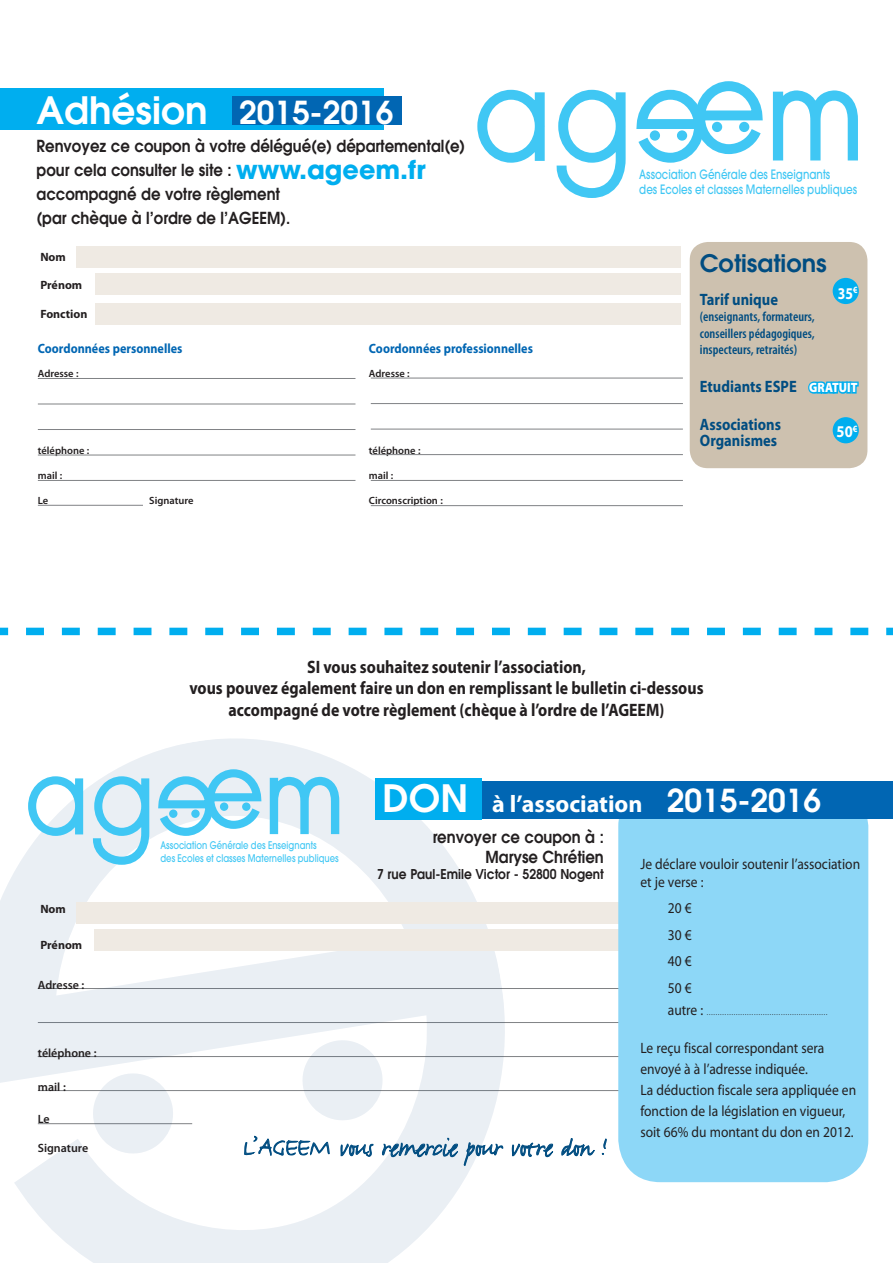
<style>
.page{position:relative;width:893px;height:1263px;background:#fff}
.page>*{position:absolute;margin:0;border:0;box-sizing:border-box;transform-origin:0 0}
.t1{font:600 31.5px "Avant Garde";color:#fff}
.intersouli{font:28.5px "FF Justlefthand";color:#014d81}
.t2{font:700 24px "Myriad Pro";color:#fff}
.soustitre{font:600 24px "Avant Garde";color:#014d81}
.t3{font:700 18px/21.6px "Myriad Pro";color:#231f20;text-align:center;scale:.88 1}
.intersouli-2{font:600 16.5px/24px "Avant Garde";color:#231f20;scale:.9 1}
.t4{font:700 16.5px/16.5px "Myriad Pro";color:#014d81;scale:.88 1}
.t5{font:700 16.5px "Myriad Pro";color:#fff;scale:.83 1}
.t6{font:700 16.5px "Myriad Pro";color:#fff;scale:.88 1}
.intersouli-3{font:15px/21px "Myriad Pro";color:#231f20;scale:.9 1}
.t7{font:600 condensed 13.5px/16.5px "Myriad Pro";color:#014d81}
.intersouli-4{font:700 13.5px "Myriad Pro";color:#0166b3;scale:.9 1}
.intersouli-5{font:600 13.5px "Avant Garde";color:#231f20;scale:.9 1}
.t8{font:500 12.9px/15.5px "Avant Garde";color:#40c7f4;scale:.8 1}
.t9{font:600 12px "Myriad Pro";color:#231f20}
.t10{font:700 12px "Myriad Pro";color:#231f20}
.t11{font:600 10.5px "Myriad Pro";color:#231f20}
.t12{font:500 10.5px/12.6px "Avant Garde";color:#40c7f4;scale:.8 1}
.intersouli-6{font:7.5px "Myriad Pro";color:#231f20;scale:.9 1}
.s1{font-size:37.5px}
.s2{font-weight:700;font-size:25.5px;color:#00aeef}
.s3{font-weight:900;font-size:13.5px;color:#fff}
.s4{font-family:"Avant Garde";font-weight:600;font-size:37.5px}
.s5{font-family:"Avant Garde";font-weight:600;font-size:31.5px}
.s6{font-size:15px}
</style>
<div class="page">
<div style="left:0;top:88px;width:384px;height:42px;background:#00aeef"></div>
<svg style="left:477px;top:89px;width:149px;height:109px"></svg>
<svg style="left:636px;top:81px;width:127px;height:82px"></svg>
<div style="left:713px;top:123px;width:8px;height:8px;background:#40c7f4;border-radius:50%"></div>
<div style="left:712px;top:122px;width:10px;height:10px;border:2px solid #40c7f4;border-radius:50%"></div>
<div style="left:740px;top:123px;width:8px;height:8px;background:#40c7f4;border-radius:50%"></div>
<div style="left:739px;top:122px;width:10px;height:10px;border:2px solid #40c7f4;border-radius:50%"></div>
<svg style="left:772px;top:90px;width:86px;height:71px"></svg>
<div style="left:232px;top:96px;width:170px;height:29px;background:#0166b3"></div>
<svg style="left:0;top:628px;width:893px;height:7px"></svg>
<hr style="left:38px;top:988px;width:611px;height:1px;background:#808285">
<hr style="left:38px;top:1022px;width:611px;height:1px;background:#808285">
<hr style="left:38px;top:1056px;width:611px;height:1px;background:#808285">
<hr style="left:38px;top:1090px;width:611px;height:1px;background:#808285">
<svg style="left:0;top:738px;width:526px;height:525px;fill:#f2f5f6"></svg>
<div style="left:76px;top:902px;width:571px;height:21px;background:#efeae3"></div>
<div style="left:94px;top:929px;width:553px;height:21px;background:#efeae3"></div>
<svg style="left:27px;top:775px;width:124px;height:91px"></svg>
<svg style="left:157px;top:768px;width:184px;height:69px;background:#abe1f5"></svg>
<svg style="left:244px;top:1135px;width:86px;height:21px"></svg>
<svg style="left:340px;top:1143px;width:34px;height:14px"></svg>
<svg style="left:381px;top:1137px;width:122px;height:29px"></svg>
<svg style="left:512px;top:1094px;width:83px;height:63px"></svg>
<svg style="left:602px;top:1138px;width:5px;height:17px"></svg>
<div style="left:618px;top:784px;width:250px;height:398px;background:#8dd7f7;border-radius:43px"></div>
<div style="left:478px;top:781px;width:415px;height:37px;background:#0166b3"></div>
<div style="left:375px;top:778px;width:107px;height:42px;background:#00aeef"></div>
<hr style="left:38px;top:480px;width:317px;height:1px;background:#808285">
<div style="left:690px;top:242px;width:177px;height:226px;background:#cdc1af;border-radius:18px"></div>
<div style="left:833px;top:417px;width:26px;height:26px;background:#00aeef;border-radius:50%"></div>
<div style="left:833px;top:278px;width:26px;height:26px;background:#00aeef;border-radius:50%"></div>
<hr style="left:38px;top:378px;width:317px;height:1px;background:#808285">
<hr style="left:38px;top:404px;width:317px;height:1px;background:#808285">
<hr style="left:38px;top:429px;width:317px;height:1px;background:#808285">
<hr style="left:38px;top:455px;width:317px;height:1px;background:#808285">
<hr style="left:38px;top:505px;width:105px;height:1px;background:#808285">
<div style="left:76px;top:247px;width:604px;height:21px;background:#efeae3"></div>
<div style="left:95px;top:274px;width:585px;height:21px;background:#efeae3"></div>
<div style="left:95px;top:303px;width:585px;height:21px;background:#efeae3"></div>
<hr style="left:371px;top:378px;width:312px;height:1px;background:#808285">
<hr style="left:371px;top:403px;width:312px;height:1px;background:#808285">
<hr style="left:371px;top:429px;width:312px;height:1px;background:#808285">
<hr style="left:371px;top:454px;width:312px;height:1px;background:#808285">
<hr style="left:371px;top:505px;width:312px;height:1px;background:#808285">
<hr style="left:371px;top:480px;width:312px;height:1px;background:#808285">
<svg style="left:808px;top:381px;width:51px;height:13px"></svg>
<p class="t1" style="left:37px;top:92px;width:358px"><span class="s1">Adhésion</span> 2015-2016</p>
<p class="intersouli-2" style="left:37px;top:134px;width:478px">Renvoyez ce coupon à votre délégué(e) départemental(e)</p>
<p class="intersouli-2" style="left:37px;top:158px;width:434px">pour cela consulter le site : <span class="s2">www.ageem.fr</span></p>
<p class="intersouli-2" style="left:37px;top:182px;width:283px">accompagné de votre règlement (par chèque à l’ordre de l’AGEEM).</p>
<p class="t10" style="left:40px;top:249px;width:27px">Nom</p>
<p class="t10" style="left:40px;top:278px;width:43px">Prénom</p>
<p class="t10" style="left:40px;top:306px;width:49px">Fonction</p>
<p class="intersouli-4" style="left:38px;top:339px;width:162px">Coordonnées personnelles</p>
<p class="t11" style="left:38px;top:367px;width:42px">Adresse :</p>
<p class="t11" style="left:38px;top:444px;width:53px">téléphone :</p>
<p class="t11" style="left:38px;top:469px;width:26px">mail :</p>
<p class="t11" style="left:38px;top:494px;width:12px">Le</p>
<p class="t11" style="left:149px;top:494px;width:46px">Signature</p>
<p class="intersouli-4" style="left:369px;top:339px;width:184px">Coordonnées professionnelles</p>
<p class="t11" style="left:369px;top:367px;width:42px">Adresse :</p>
<p class="t11" style="left:369px;top:444px;width:53px">téléphone :</p>
<p class="t11" style="left:369px;top:469px;width:26px">mail :</p>
<p class="t11" style="left:369px;top:494px;width:75px">Circonscription :</p>
<p class="t8" style="left:639px;top:166px;width:274px">Association Générale des Enseignants<br>des Ecoles et classes Maternelles publiques</p>
<p class="soustitre" style="left:700px;top:248px;width:128px">Cotisations</p>
<p class="t4" style="left:700px;top:290px;width:90px">Tarif unique</p>
<p class="t5" style="left:838px;top:282px;width:25px">35<sup>€</sup></p>
<p class="t7" style="left:700px;top:308px;width:116px">(enseignants, formateurs,</p>
<p class="t7" style="left:700px;top:325px;width:116px">conseillers pédagogiques, inspecteurs, retraités)</p>
<p class="t4" style="left:700px;top:378px;width:180px">Etudiants ESPE <span class="s3">GRATUIT</span></p>
<p class="t4" style="left:700px;top:415px;width:94px">Associations<br>Organismes</p>
<p class="t6" style="left:837px;top:421px;width:25px">50<sup>€</sup></p>
<p class="t3" style="left:189px;top:655px;width:586px">SI vous souhaitez soutenir l’association,<br>vous pouvez également faire un don en remplissant le bulletin ci-dessous</p>
<p class="t3" style="left:229px;top:698px;width:497px">accompagné de votre règlement (chèque à l’ordre de l’AGEEM)</p>
<p class="t10" style="left:40px;top:901px;width:27px">Nom</p>
<p class="t10" style="left:40px;top:937px;width:43px">Prénom</p>
<p class="t9" style="left:38px;top:977px;width:48px">Adresse :</p>
<p class="t9" style="left:38px;top:1045px;width:60px">téléphone :</p>
<p class="t9" style="left:38px;top:1079px;width:29px">mail :</p>
<p class="t9" style="left:38px;top:1111px;width:13px">Le</p>
<p class="t9" style="left:38px;top:1140px;width:52px">Signature</p>
<p class="t2" style="left:383px;top:788px;width:440px"><span class="s4">DON</span> à l’association <span class="s5">2015-2016</span></p>
<p class="t12" style="left:160px;top:839px;width:224px">Association Générale des Enseignants<br>des Ecoles et classes Maternelles publiques</p>
<p class="intersouli-2" style="left:433px;top:826px;width:192px;line-height:19.8px;text-align:right">renvoyer ce coupon à :<br>Maryse Chrétien</p>
<p class="intersouli-5" style="left:377px;top:865px;width:253px">7 rue Paul-Emile Victor - 52800 Nogent</p>
<p class="intersouli" style="left:243px;top:1130px;width:366px">L’AGEEM vous remercie pour votre don !</p>
<p class="intersouli-3" style="left:640px;top:854px;width:246px;line-height:18px">Je déclare vouloir soutenir l’association et je verse :</p>
<p class="intersouli-3" style="left:668px;top:897px;width:28px">20 €</p>
<p class="intersouli-3" style="left:668px;top:924px;width:28px">30 €</p>
<p class="intersouli-3" style="left:668px;top:950px;width:28px">40 €</p>
<p class="intersouli-3" style="left:668px;top:977px;width:28px">50 €</p>
<p class="intersouli-6" style="left:668px;top:1008px;width:179px"><span class="s6">autre :</span> ………………………………………………</p>
<p class="intersouli-3" style="left:640px;top:1037px;width:241px">Le reçu fiscal correspondant sera envoyé à à l’adresse indiquée.<br>La déduction fiscale sera appliquée en fonction de la législation en vigueur, soit 66% du montant du don en 2012.</p>
</div>
